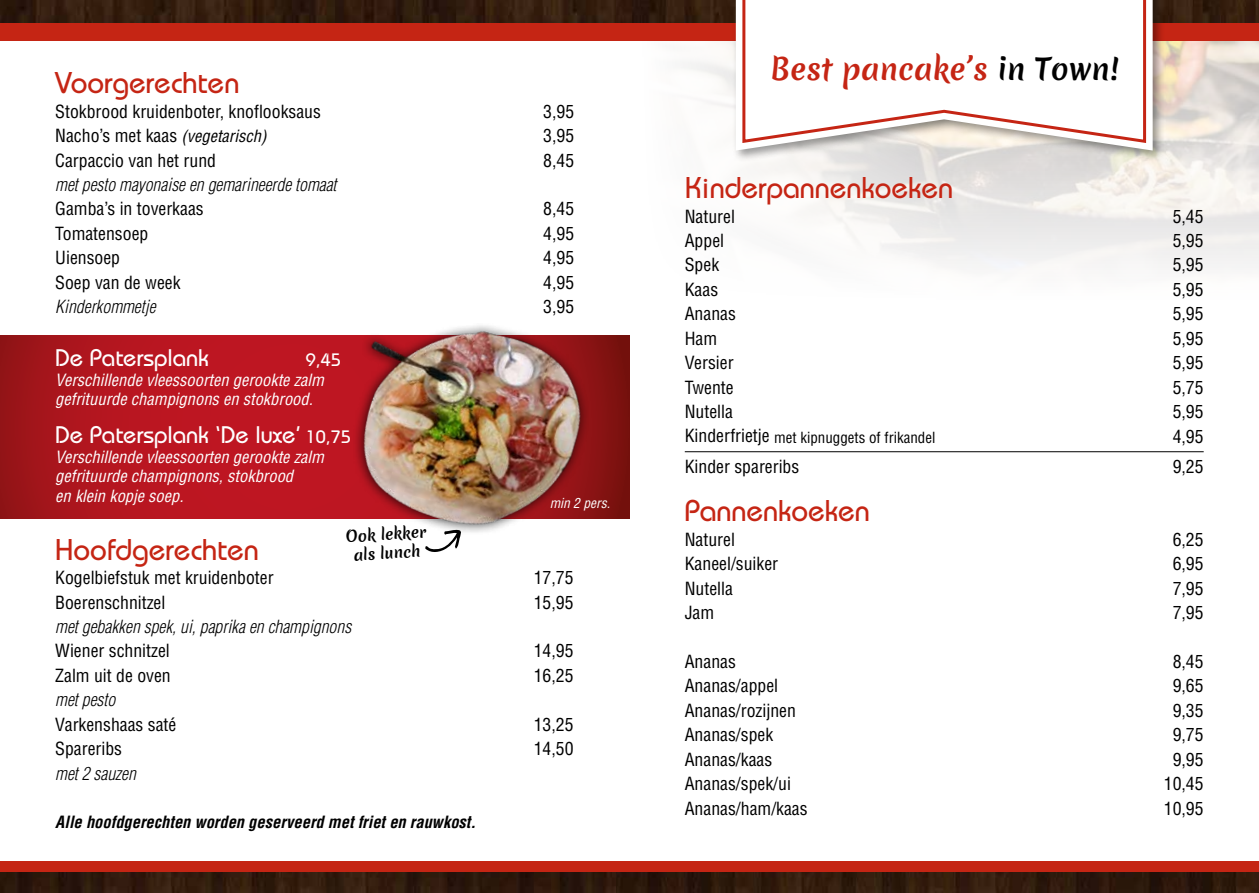
<style>
.page{position:relative;width:1259px;height:893px;background:#fff}
.page>*{position:absolute;margin:0;border:0;box-sizing:border-box;transform-origin:0 0}
.t1{font:500 30px "Bauhaus Std";color:#c52514}
.t2{font:700 29.25px "Merienda";color:#c52514}
.t3{font:500 24px "Bauhaus Std";color:#fff}
.t4{font:500 18px "Bauhaus Std";color:#fff}
.t5{font:condensed 17.7px "Helvetica LT Std";color:#000}
.t6{font:italic 300 condensed 17.7px "Helvetica LT Std";color:#000}
.t7{font:italic condensed 16.5px/19.5px "Helvetica LT Std";color:#fff}
.t8{font:italic 700 condensed 16.5px "Helvetica LT Std";color:#000}
.t9{font:condensed 15px "Helvetica LT Std";color:#000}
.t10{font:700 15px/18.6px "Merienda";color:#000;text-align:center}
.t11{font:italic condensed 13.5px "Helvetica LT Std";color:#fff}
.s1{font-style:italic;font-size:16.5px}
.s2{font-size:18px}
.s3{color:#000}
.s4{font-size:17.7px}
</style>
<div class="page">
<div style="left:0;top:862px;width:1259px;height:31px;background:#c52514"></div>
<img style="left:0;top:873px;width:617px;height:20px">
<div style="left:0;top:23px;width:1259px;height:18px;background:#c52514"></div>
<img style="left:0;top:0;width:617px;height:23px">
<img style="left:617px;top:873px;width:642px;height:20px">
<img style="left:617px;top:0;width:642px;height:23px">
<div style="left:732px;top:0;width:433px;height:162px;background:#000;opacity:.4"></div>
<svg style="left:736px;top:0;width:416px;height:151px"></svg>
<svg style="left:741px;top:0;width:406px;height:145px"></svg>
<svg style="left:0;top:336px;width:316px;height:182px;background:#b4151f"></svg>
<img style="left:316px;top:325px;width:314px;height:207px">
<svg style="left:425px;top:529px;width:38px;height:23px"></svg>
<hr style="left:685px;top:451px;width:518px;height:1px;background:#000">
<h1 class="t1" style="left:55px;top:65px;width:185px">Voorgerechten</h1>
<p class="t5" style="left:55px;top:100px;width:267px">Stokbrood kruidenboter, knoflooksaus</p>
<p class="t5" style="left:543px;top:100px;width:32px">3,95</p>
<p class="t5" style="left:55px;top:125px;width:213px">Nacho’s met kaas <span class="s1">(vegetarisch)</span></p>
<p class="t5" style="left:543px;top:125px;width:32px">3,95</p>
<p class="t5" style="left:55px;top:149px;width:162px">Carpaccio van het rund</p>
<p class="t5" style="left:543px;top:149px;width:32px">8,45</p>
<p class="t6" style="left:55px;top:174px;width:283px">met pesto mayonaise en gemarineerde tomaat</p>
<p class="t5" style="left:55px;top:198px;width:150px">Gamba’s in toverkaas</p>
<p class="t5" style="left:543px;top:198px;width:32px">8,45</p>
<p class="t5" style="left:55px;top:222px;width:95px">Tomatensoep</p>
<p class="t5" style="left:543px;top:222px;width:32px">4,95</p>
<p class="t5" style="left:55px;top:247px;width:66px">Uiensoep</p>
<p class="t5" style="left:543px;top:247px;width:32px">4,95</p>
<p class="t5" style="left:55px;top:271px;width:127px">Soep van de week</p>
<p class="t5" style="left:543px;top:271px;width:32px">4,95</p>
<p class="t6" style="left:55px;top:296px;width:102px">Kinderkommetje</p>
<p class="t5" style="left:543px;top:296px;width:32px">3,95</p>
<h3 class="t3" style="left:55px;top:343px;width:155px">De Patersplank</h3>
<p class="t4" style="left:306px;top:349px;width:37px">9,45</p>
<p class="t7" style="left:55px;top:370px;width:270px">Verschillende vleessoorten gerookte zalm gefrituurde champignons en stokbrood.</p>
<h3 class="t3" style="left:55px;top:421px;width:297px">De Patersplank ‘De luxe’ <span class="s2">10,75</span></h3>
<p class="t7" style="left:55px;top:447px;width:270px">Verschillende vleessoorten gerookte zalm gefrituurde champignons, stokbrood<br>en klein kopje soep.</p>
<p class="t11" style="left:550px;top:495px;width:62px">min 2 pers.</p>
<p class="t10" style="left:345px;top:528px;width:82px;rotate:-4deg">Ook lekker als lunch</p>
<h1 class="t1" style="left:55px;top:531px;width:205px">Hoofdgerechten</h1>
<p class="t5" style="left:55px;top:567px;width:220px">Kogelbiefstuk met kruidenboter</p>
<p class="t5" style="left:534px;top:567px;width:41px">17,75</p>
<p class="t5" style="left:55px;top:591px;width:112px">Boerenschnitzel</p>
<p class="t5" style="left:534px;top:591px;width:41px">15,95</p>
<p class="t6" style="left:55px;top:615px;width:297px">met gebakken spek, ui, paprika en champignons</p>
<p class="t5" style="left:55px;top:640px;width:116px">Wiener schnitzel</p>
<p class="t5" style="left:534px;top:640px;width:41px">14,95</p>
<p class="t5" style="left:55px;top:664px;width:117px">Zalm uit de oven</p>
<p class="t5" style="left:534px;top:664px;width:41px">16,25</p>
<p class="t6" style="left:55px;top:689px;width:61px">met pesto</p>
<p class="t5" style="left:55px;top:713px;width:123px">Varkenshaas saté</p>
<p class="t5" style="left:534px;top:713px;width:41px">13,25</p>
<p class="t5" style="left:55px;top:737px;width:68px">Spareribs</p>
<p class="t5" style="left:534px;top:737px;width:41px">14,50</p>
<p class="t6" style="left:55px;top:762px;width:82px">met 2 sauzen</p>
<p class="t8" style="left:55px;top:812px;width:422px">Alle hoofdgerechten worden geserveerd met friet en rauwkost.</p>
<h2 class="t2" style="left:770px;top:48px;width:349px">Best pancake’s <span class="s3">in Town!</span></h2>
<h1 class="t1" style="left:685px;top:170px;width:270px">Kinderpannenkoeken</h1>
<p class="t5" style="left:685px;top:205px;width:52px">Naturel</p>
<p class="t5" style="left:1172px;top:205px;width:32px">5,45</p>
<p class="t5" style="left:685px;top:230px;width:41px">Appel</p>
<p class="t5" style="left:1172px;top:230px;width:32px">5,95</p>
<p class="t5" style="left:685px;top:254px;width:36px">Spek</p>
<p class="t5" style="left:1172px;top:254px;width:32px">5,95</p>
<p class="t5" style="left:685px;top:278px;width:35px">Kaas</p>
<p class="t5" style="left:1172px;top:278px;width:32px">5,95</p>
<p class="t5" style="left:685px;top:303px;width:53px">Ananas</p>
<p class="t5" style="left:1172px;top:303px;width:32px">5,95</p>
<p class="t5" style="left:685px;top:327px;width:34px">Ham</p>
<p class="t5" style="left:1172px;top:327px;width:32px">5,95</p>
<p class="t5" style="left:685px;top:352px;width:50px">Versier</p>
<p class="t5" style="left:1172px;top:352px;width:32px">5,95</p>
<p class="t5" style="left:685px;top:376px;width:50px">Twente</p>
<p class="t5" style="left:1172px;top:376px;width:32px">5,75</p>
<p class="t5" style="left:685px;top:400px;width:50px">Nutella</p>
<p class="t5" style="left:1172px;top:400px;width:32px">5,95</p>
<p class="t9" style="left:685px;top:428px;width:252px"><span class="s4">Kinderfrietje</span> met kipnuggets of frikandel</p>
<p class="t5" style="left:1172px;top:425px;width:32px">4,95</p>
<p class="t5" style="left:685px;top:455px;width:116px">Kinder spareribs</p>
<p class="t5" style="left:1172px;top:455px;width:32px">9,25</p>
<h1 class="t1" style="left:685px;top:493px;width:187px">Pannenkoeken</h1>
<p class="t5" style="left:685px;top:528px;width:52px">Naturel</p>
<p class="t5" style="left:1172px;top:528px;width:32px">6,25</p>
<p class="t5" style="left:685px;top:553px;width:95px">Kaneel/suiker</p>
<p class="t5" style="left:1172px;top:553px;width:32px">6,95</p>
<p class="t5" style="left:685px;top:577px;width:50px">Nutella</p>
<p class="t5" style="left:1172px;top:577px;width:32px">7,95</p>
<p class="t5" style="left:685px;top:602px;width:31px">Jam</p>
<p class="t5" style="left:1172px;top:602px;width:32px">7,95</p>
<p class="t5" style="left:685px;top:650px;width:53px">Ananas</p>
<p class="t5" style="left:1172px;top:650px;width:32px">8,45</p>
<p class="t5" style="left:685px;top:675px;width:95px">Ananas/appel</p>
<p class="t5" style="left:1172px;top:675px;width:32px">9,65</p>
<p class="t5" style="left:685px;top:699px;width:113px">Ananas/rozijnen</p>
<p class="t5" style="left:1172px;top:699px;width:32px">9,35</p>
<p class="t5" style="left:685px;top:724px;width:90px">Ananas/spek</p>
<p class="t5" style="left:1172px;top:724px;width:32px">9,75</p>
<p class="t5" style="left:685px;top:748px;width:89px">Ananas/kaas</p>
<p class="t5" style="left:1172px;top:748px;width:32px">9,95</p>
<p class="t5" style="left:685px;top:773px;width:108px">Ananas/spek/ui</p>
<p class="t5" style="left:1163px;top:773px;width:41px">10,45</p>
<p class="t5" style="left:685px;top:797px;width:124px">Ananas/ham/kaas</p>
<p class="t5" style="left:1163px;top:797px;width:41px">10,95</p>
</div>
